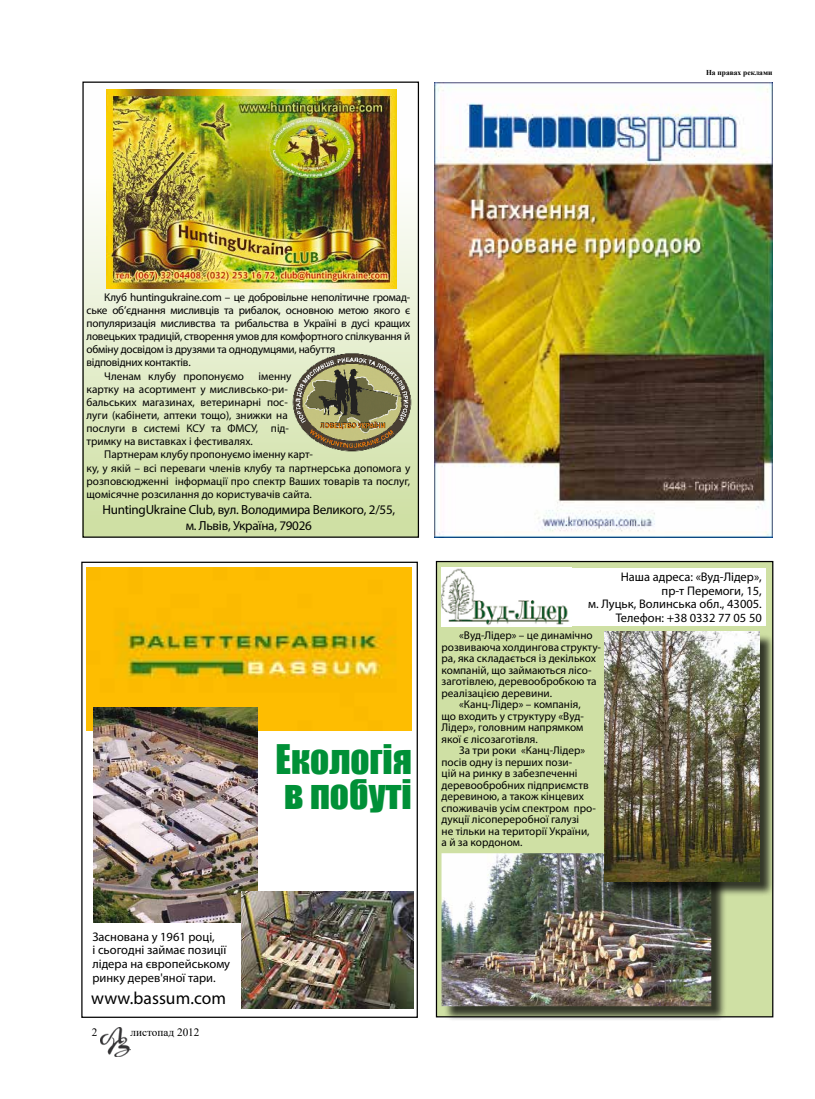
<style>
.page{position:relative;width:815px;height:1099px;background:#fff}
.page>*{position:absolute;margin:0;border:0;box-sizing:border-box;transform-origin:0 0}
.t1{font:37.5px/35px "Impact";color:#009037}
.t2{font:17.5px "Myriad Pro";letter-spacing:.005em;color:#000}
.t3{font:13.12px/15.8px "Myriad Pro";letter-spacing:-.02em;color:#000;text-align:center}
.t4{font:12.5px/13.8px "Myriad Pro";color:#000;text-align:right}
.t5{font:11.25px/13.1px "Myriad Pro";color:#000}
.t6{font:11.25px "Myriad Pro";letter-spacing:-.02em;color:#000}
.t7{font:11.25px "Times New Roman";color:#000}
.t8{font:700 7.5px "Times New Roman";color:#000}
</style>
<div class="page">
<img style="left:101px;top:1027px;width:29px;height:29px">
<div style="left:436px;top:561px;width:337px;height:455px;background:#cfe0a4"></div>
<div style="left:443px;top:855px;width:284px;height:166px;background:#000;opacity:.75"></div>
<img style="left:442px;top:853px;width:269px;height:153px">
<div style="left:567px;top:568px;width:199px;height:58px;background:#fff"></div>
<img style="left:442px;top:567px;width:129px;height:59px">
<div style="left:606px;top:633px;width:169px;height:263px;background:#000;opacity:.75"></div>
<img style="left:605px;top:631px;width:154px;height:250px">
<div style="left:81px;top:561px;width:337px;height:456px;border:1px solid #000"></div>
<img style="left:86px;top:568px;width:326px;height:162px">
<img style="left:93px;top:707px;width:164px;height:215px">
<img style="left:242px;top:891px;width:171px;height:117px">
<svg style="left:84px;top:89px;width:333px;height:446px;background:#e0eac4"></svg>
<div style="left:82px;top:81px;width:337px;height:456px;border:1px solid #000"></div>
<img style="left:292px;top:352px;width:119px;height:99px">
<img style="left:107px;top:89px;width:289px;height:199px">
<img style="left:434px;top:82px;width:338px;height:455px">
<p class="t8" style="left:706px;top:68px;width:68px">На правах реклами</p>
<p class="t6" style="left:104px;top:290px;width:307px">Клуб huntingukraine.com – це добровільне неполітичне громад-</p>
<p class="t6" style="left:87px;top:303px;width:325px">ське об’єднання мисливців та рибалок, основною метою якого є</p>
<p class="t6" style="left:87px;top:316px;width:325px">популяризація мисливства та рибальства в Україні в дусі кращих</p>
<p class="t6" style="left:87px;top:329px;width:325px">ловецьких традицій, створення умов для комфортного спілкування й</p>
<p class="t6" style="left:87px;top:342px;width:250px">обміну досвідом із друзями та однодумцями, набуття</p>
<p class="t6" style="left:87px;top:356px;width:106px">відповідних контактів.</p>
<p class="t5" style="left:104px;top:369px;width:141px">Членам клубу пропонуємо</p>
<p class="t5" style="left:87px;top:369px;width:207px;text-indent:172px">іменну картку на асортимент у мисливсько-ри-- бальських магазинах, ветеринарні пос&shy;луги (кабінети, аптеки тощо), знижки на послуги в системі КСУ та ФМСУ, під&shy;тримку на виставках і фестивалях.</p>
<p class="t5" style="left:87px;top:448px;width:325px;text-indent:18px">Партнерам клубу пропонуємо іменну карт-<br>ку, у якій – всі переваги членів клубу та партнерська допомога у розповсюдженні інформації про спектр Ваших товарів та послуг, щомісячне розсилання до користувачів сайта.</p>
<p class="t3" style="left:102px;top:501px;width:294px">HuntingUkraine Club, вул. Володимира Великого, 2/55, м. Львів, Україна, 79026</p>
<h1 class="t1" style="left:275px;top:740px;width:138px">Екологія в побуті</h1>
<p class="t4" style="left:588px;top:569px;width:175px">Наша адреса: «Вуд-Лідер»,<br>пр-т Перемоги, 15,<br>м. Луцьк, Волинська обл., 43005.<br>Телефон: +38 0332 77 05 50</p>
<p class="t5" style="left:459px;top:629px;width:135px">«Вуд-Лідер» – це динамічно</p>
<p class="t5" style="left:442px;top:640px;width:160px">розвиваюча холдингова структу-</p>
<p class="t5" style="left:442px;top:652px;width:156px">ра, яка складається із декількох</p>
<p class="t5" style="left:442px;top:663px;width:151px">компаній, що займаються лісо-</p>
<p class="t5" style="left:442px;top:675px;width:157px">заготівлею, деревообробкою та</p>
<p class="t5" style="left:442px;top:686px;width:112px">реалізацією деревини.</p>
<p class="t5" style="left:459px;top:698px;width:123px">«Канц-Лідер» – компанія,</p>
<p class="t5" style="left:442px;top:709px;width:144px">що входить у структуру «Вуд-</p>
<p class="t5" style="left:442px;top:720px;width:143px">Лідер», головним напрямком</p>
<p class="t5" style="left:442px;top:732px;width:98px">якої є лісозаготівля.</p>
<p class="t5" style="left:459px;top:743px;width:128px">За три роки «Канц-Лідер»</p>
<p class="t5" style="left:442px;top:755px;width:132px">посів одну із перших пози-</p>
<p class="t5" style="left:442px;top:766px;width:138px">цій на ринку в забезпеченні</p>
<p class="t5" style="left:442px;top:778px;width:149px">деревообробних підприємств</p>
<p class="t5" style="left:442px;top:789px;width:144px">деревиною, а також кінцевих</p>
<p class="t5" style="left:442px;top:801px;width:155px">споживачів усім спектром про-</p>
<p class="t5" style="left:442px;top:812px;width:139px">дукції лісопереробної галузі</p>
<p class="t5" style="left:442px;top:824px;width:150px">не тільки на території України,</p>
<p class="t5" style="left:442px;top:835px;width:82px">а й за кордоном.</p>
<p class="t4" style="left:92px;top:929px;width:139px;text-align:left">Заснована у 1961 році,<br>і сьогодні займає позиції лідера на європейському ринку дерев'яної тари.</p>
<h2 class="t2" style="left:91px;top:987px;width:136px">www.bassum.com</h2>
<p class="t7" style="left:92px;top:1024px;width:7px">2</p>
<p class="t7" style="left:130px;top:1024px;width:71px">листопад 2012</p>
</div>
